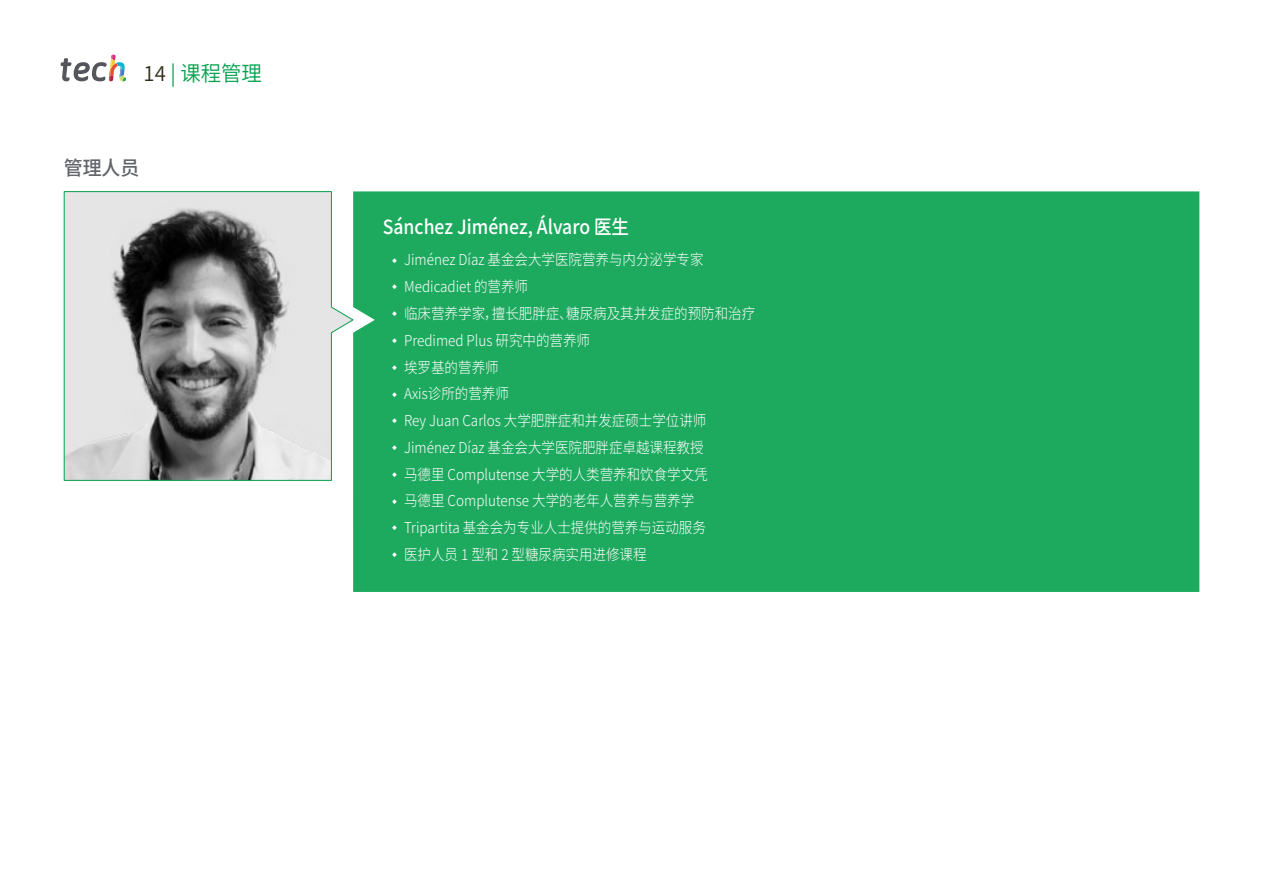
<style>
.page{position:relative;width:1263px;height:893px;background:#fff}
.page>*{position:absolute;margin:0;border:0;box-sizing:border-box;transform-origin:0 0}
.t1{font:21px "Source Han Sans CN";color:#04a14d}
.t2{font:500 19.5px "Source Han Sans CN";color:#fff;scale:.9 1}
.t3{font:500 19.5px "Source Han Sans CN";color:#61646a}
.t4{font:300 15px/26.7px "Source Han Sans CN";color:#fff;scale:.9 1}
.s1{color:#312e20}
</style>
<div class="page">
<svg style="left:61px;top:55px;width:65px;height:27px"></svg>
<div style="left:353px;top:191px;width:846px;height:401px;background:#1daa5f"></div>
<svg style="left:64px;top:191px;width:290px;height:290px;background:#aeb1b0"></svg>
<svg style="left:392px;top:258px;width:5px;height:5px"></svg>
<svg style="left:392px;top:285px;width:5px;height:5px"></svg>
<svg style="left:392px;top:311px;width:5px;height:5px"></svg>
<svg style="left:392px;top:338px;width:5px;height:5px"></svg>
<svg style="left:392px;top:365px;width:5px;height:5px"></svg>
<svg style="left:392px;top:392px;width:5px;height:5px"></svg>
<svg style="left:392px;top:418px;width:5px;height:5px"></svg>
<svg style="left:392px;top:445px;width:5px;height:5px"></svg>
<svg style="left:392px;top:472px;width:5px;height:5px"></svg>
<svg style="left:392px;top:499px;width:5px;height:5px"></svg>
<svg style="left:392px;top:525px;width:5px;height:5px"></svg>
<svg style="left:392px;top:552px;width:5px;height:5px"></svg>
<h1 class="t1" style="left:144px;top:61px;width:120px"><span class="s1">14</span> | 课程管理</h1>
<h2 class="t3" style="left:64px;top:157px;width:77px">管理人员</h2>
<h2 class="t2" style="left:383px;top:216px;width:275px">Sánchez Jiménez, Álvaro 医生</h2>
<p class="t4" style="left:404px;top:247px;width:391px">Jiménez Díaz 基金会大学医院营养与内分泌学专家<br>Medicadiet 的营养师<br>临床营养学家，擅长肥胖症、糖尿病及其并发症的预防和治疗<br>Predimed Plus 研究中的营养师<br>埃罗基的营养师<br>Axis诊所的营养师<br>Rey Juan Carlos 大学肥胖症和并发症硕士学位讲师<br>Jiménez Díaz 基金会大学医院肥胖症卓越课程教授<br>马德里 Complutense 大学的人类营养和饮食学文凭<br>马德里 Complutense 大学的老年人营养与营养学<br>Tripartita 基金会为专业人士提供的营养与运动服务<br>医护人员 1 型和 2 型糖尿病实用进修课程</p>
</div>
